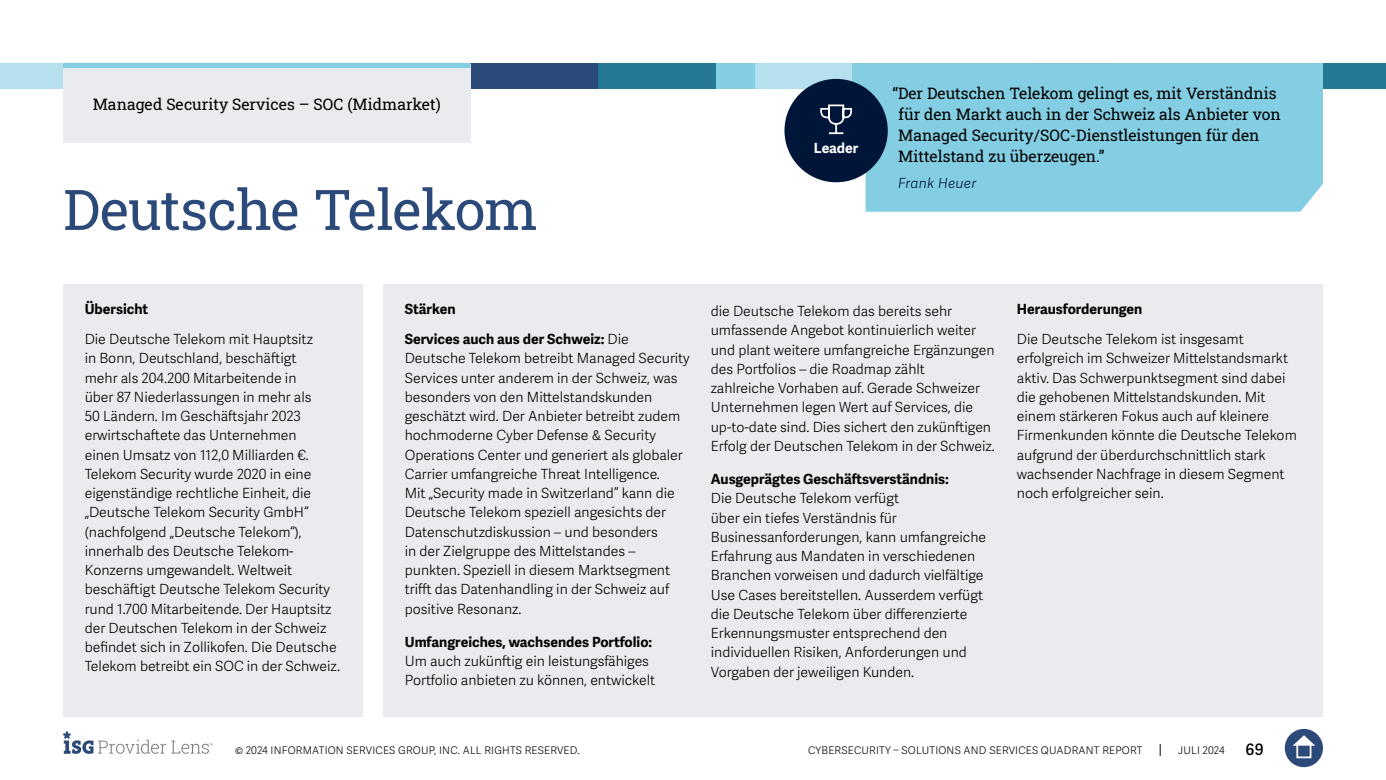
<style>
.page{position:relative;width:1386px;height:780px;background:#fff}
.page>*{position:absolute;margin:0;border:0;box-sizing:border-box;transform-origin:0 0}
.t1{font:56px "Roboto Slab";letter-spacing:-.02em;color:#2b4a79}
.Section_Label_Light{font:15.75px/21px "Roboto Slab ISG P Regular";color:#000}
.t2{font:600 15.75px "Adelle Sans";color:#000}
.t3{font:300 14px/19.2px "Adelle Sans";color:#000101}
.t4{font:700 14px "Adelle Sans";color:#000}
.t5{font:italic 300 14px "Adelle Sans";letter-spacing:.02em;color:#001638}
.t6{font:700 14px "Adelle Sans";letter-spacing:-.01em;color:#fff}
.t7{font:300 10.5px "Adelle Sans";letter-spacing:.02em;color:#000}
.s1{font-weight:700}
</style>
<div class="page">
<svg style="left:1160px;top:744px;width:1px;height:12px"></svg>
<div style="left:1285px;top:729px;width:38px;height:38px;background:#2b4a79;border-radius:50%"></div>
<svg style="left:1293px;top:735px;width:22px;height:10px"></svg>
<div style="left:1296px;top:743px;width:15px;height:15px;border:2px solid #fff"></div>
<svg style="left:63px;top:731px;width:150px;height:23px"></svg>
<div style="left:0;top:63px;width:158px;height:26px;background:#b4e1ed"></div>
<div style="left:850px;top:63px;width:184px;height:26px;background:#84cee3"></div>
<div style="left:1323px;top:63px;width:63px;height:26px;background:#257992"></div>
<div style="left:754px;top:63px;width:98px;height:26px;background:#b4e1ed"></div>
<div style="left:598px;top:63px;width:157px;height:26px;background:#84cee3"></div>
<div style="left:598px;top:63px;width:118px;height:26px;background:#257992"></div>
<div style="left:379px;top:63px;width:219px;height:26px;background:#2b4a79"></div>
<div style="left:866px;top:63px;width:457px;height:149px;background:#84cee3"></div>
<div style="left:384px;top:284px;width:939px;height:433px;background:#e9ebee"></div>
<div style="left:64px;top:284px;width:299px;height:433px;background:#e9ebee"></div>
<div style="left:784px;top:79px;width:104px;height:103px;background:#001638;border-radius:50%"></div>
<svg style="left:820px;top:104px;width:32px;height:31px"></svg>
<div style="left:63px;top:64px;width:407px;height:78px;background:#e9ebee"></div>
<div style="left:63px;top:63px;width:407px;height:5px;background:#84cee3"></div>
<p class="Section_Label_Light" style="left:93px;top:93px;width:349px">Managed Security Services – SOC (Midmarket)</p>
<p class="t1" style="left:63px;top:171px;width:476px">Deutsche Telekom</p>
<p class="t6" style="left:814px;top:139px;width:46px">Leader</p>
<p class="Section_Label_Light" style="left:898px;top:82px;width:384px;text-indent:-6px">“Der Deutschen Telekom gelingt es, mit Verständnis für den Markt auch in der Schweiz als Anbieter von Managed Security/SOC-Dienstleistungen für den Mittelstand zu überzeugen.”</p>
<p class="t5" style="left:898px;top:175px;width:80px">Frank Heuer</p>
<p class="t4" style="left:85px;top:301px;width:65px">Übersicht</p>
<p class="t3" style="left:85px;top:330px;width:257px">Die Deutsche Telekom mit Hauptsitz<br>in Bonn, Deutschland, beschäftigt<br>mehr als 204.200 Mitarbeitende in<br>über 87 Niederlassungen in mehr als<br>50 Ländern. Im Geschäftsjahr 2023 erwirtschaftete das Unternehmen<br>einen Umsatz von 112,0 Milliarden €.<br>Telekom Security wurde 2020 in eine eigenständige rechtliche Einheit, die „Deutsche Telekom Security GmbH“ (nachfolgend „Deutsche Telekom“), innerhalb des Deutsche Telekom-Konzerns umgewandelt. Weltweit beschäftigt Deutsche Telekom Security rund 1.700 Mitarbeitende. Der Hauptsitz der Deutschen Telekom in der Schweiz befindet sich in Zollikofen. Die Deutsche Telekom betreibt ein SOC in der Schweiz.</p>
<p class="t4" style="left:405px;top:301px;width:52px">Stärken</p>
<p class="t3" style="left:405px;top:330px;width:287px"><span class="s1">Services auch aus der Schweiz:</span> Die Deutsche Telekom betreibt Managed Security Services unter anderem in der Schweiz, was besonders von den Mittelstandskunden geschätzt wird. Der Anbieter betreibt zudem hochmoderne Cyber Defense &amp; Security Operations Center und generiert als globaler Carrier umfangreiche Threat Intelligence.<br>Mit „Security made in Switzerland” kann die Deutsche Telekom speziell angesichts der Datenschutzdiskussion – und besonders<br>in der Zielgruppe des Mittelstandes – punkten. Speziell in diesem Marktsegment trifft das Datenhandling in der Schweiz auf positive Resonanz.</p>
<p class="t3" style="left:405px;top:632px;width:252px"><span class="s1">Umfangreiches, wachsendes Portfolio:<br></span>Um auch zukünftig ein leistungsfähiges<br>Portfolio anbieten zu können, entwickelt</p>
<p class="t3" style="left:711px;top:302px;width:286px">die Deutsche Telekom das bereits sehr umfassende Angebot kontinuierlich weiter und plant weitere umfangreiche Ergänzungen des Portfolios – die Roadmap zählt<br>zahlreiche Vorhaben auf. Gerade Schweizer Unternehmen legen Wert auf Services, die up-to-date sind. Dies sichert den zukünftigen Erfolg der Deutschen Telekom in der Schweiz.</p>
<p class="t3" style="left:711px;top:470px;width:277px"><span class="s1">Ausgeprägtes Geschäftsverständnis:<br></span>Die Deutsche Telekom verfügt<br>über ein tiefes Verständnis für Businessanforderungen, kann umfangreiche Erfahrung aus Mandaten in verschiedenen Branchen vorweisen und dadurch vielfältige Use Cases bereitstellen. Ausserdem verfügt die Deutsche Telekom über differenzierte Erkennungsmuster entsprechend den individuellen Risiken, Anforderungen und Vorgaben der jeweiligen Kunden.</p>
<p class="t4" style="left:1017px;top:301px;width:127px">Herausforderungen</p>
<p class="t3" style="left:1017px;top:330px;width:281px">Die Deutsche Telekom ist insgesamt erfolgreich im Schweizer Mittelstandsmarkt aktiv. Das Schwerpunktsegment sind dabei die gehobenen Mittelstandskunden. Mit einem stärkeren Fokus auch auf kleinere Firmenkunden könnte die Deutsche Telekom aufgrund der überdurchschnittlich stark wachsender Nachfrage in diesem Segment noch erfolgreicher sein.</p>
<p class="t7" style="left:235px;top:744px;width:346px">© 2024 INFORMATION SERVICES GROUP, INC. ALL RIGHTS RESERVED.</p>
<p class="t7" style="left:808px;top:744px;width:336px">CYBERSECURITY – SOLUTIONS AND SERVICES QUADRANT REPORT</p>
<p class="t7" style="left:1178px;top:744px;width:48px">JULI 2024</p>
<p class="t2" style="left:1246px;top:740px;width:20px">69</p>
</div>
